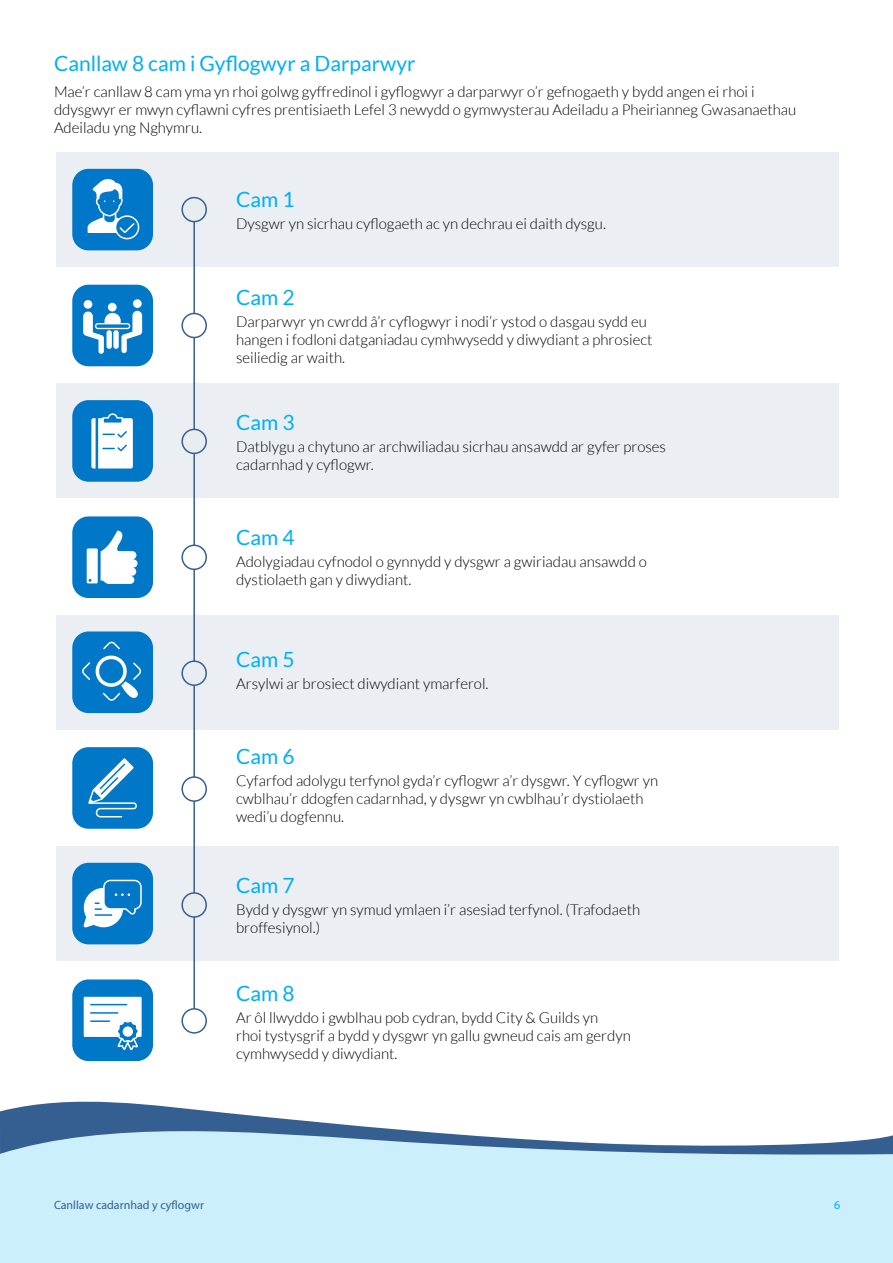
<style>
.page{position:relative;width:893px;height:1263px;background:#fff}
.page>*{position:absolute;margin:0;border:0;box-sizing:border-box;transform-origin:0 0}
.Sub_Diagram{font:21px "Lato";color:#00b0f0}
.sub{font:21px "Lato";color:#00b0f0}
.body{font:300 15px "Lato";color:#000}
.sub-2{font:300 15px/18px "Lato";color:#000}
.t1{font:12px "Myriad Pro";color:#365f91}
.t2{font:12px "Myriad Pro";color:#00b0f0}
</style>
<div class="page">
<div style="left:0;top:1156px;width:893px;height:107px;background:#cceffc"></div>
<svg style="left:0;top:1101px;width:893px;height:55px"></svg>
<div style="left:56px;top:152px;width:783px;height:115px;background:#ebeff4"></div>
<div style="left:56px;top:384px;width:783px;height:114px;background:#ebeff4"></div>
<div style="left:56px;top:615px;width:783px;height:114px;background:#ebeff4"></div>
<div style="left:56px;top:846px;width:783px;height:115px;background:#ebeff4"></div>
<hr style="left:193px;top:209px;width:2px;height:819px;background:#365f91">
<div style="left:182px;top:429px;width:24px;height:24px;background:#e8edf2;border-radius:50%"></div>
<div style="left:181px;top:429px;width:26px;height:25px;border:2px solid #365f91;border-radius:50%"></div>
<div style="left:182px;top:198px;width:24px;height:24px;background:#e8edf2;border-radius:50%"></div>
<div style="left:181px;top:197px;width:26px;height:25px;border:2px solid #365f91;border-radius:50%"></div>
<div style="left:182px;top:893px;width:24px;height:24px;background:#e8edf2;border-radius:50%"></div>
<div style="left:181px;top:892px;width:26px;height:26px;border:2px solid #365f91;border-radius:50%"></div>
<div style="left:182px;top:777px;width:24px;height:24px;background:#fff;border-radius:50%"></div>
<div style="left:181px;top:776px;width:26px;height:26px;border:2px solid #365f91;border-radius:50%"></div>
<div style="left:182px;top:661px;width:24px;height:24px;background:#e8edf2;border-radius:50%"></div>
<div style="left:181px;top:660px;width:26px;height:26px;border:2px solid #365f91;border-radius:50%"></div>
<div style="left:182px;top:545px;width:24px;height:24px;background:#fff;border-radius:50%"></div>
<div style="left:181px;top:544px;width:26px;height:26px;border:2px solid #365f91;border-radius:50%"></div>
<div style="left:182px;top:313px;width:24px;height:24px;background:#fff;border-radius:50%"></div>
<div style="left:181px;top:313px;width:26px;height:25px;border:2px solid #365f91;border-radius:50%"></div>
<div style="left:182px;top:1009px;width:24px;height:24px;background:#fff;border-radius:50%"></div>
<div style="left:181px;top:1008px;width:26px;height:26px;border:2px solid #365f91;border-radius:50%"></div>
<div style="left:72px;top:516px;width:81px;height:82px;background:#0078c7;border-radius:16px"></div>
<div style="left:72px;top:169px;width:81px;height:81px;background:#0077c8;border-radius:16px"></div>
<div style="left:72px;top:285px;width:81px;height:81px;background:#0078c7;border-radius:16px"></div>
<div style="left:72px;top:400px;width:81px;height:82px;background:#0078c7;border-radius:16px"></div>
<div style="left:72px;top:631px;width:81px;height:82px;background:#0078c7;border-radius:16px"></div>
<div style="left:72px;top:747px;width:81px;height:82px;background:#0078c7;border-radius:16px"></div>
<div style="left:72px;top:863px;width:81px;height:81px;background:#0078c7;border-radius:16px"></div>
<div style="left:72px;top:979px;width:81px;height:82px;background:#0078c7;border-radius:16px"></div>
<svg style="left:88px;top:179px;width:51px;height:60px"></svg>
<svg style="left:91px;top:413px;width:42px;height:55px"></svg>
<svg style="left:87px;top:531px;width:51px;height:53px"></svg>
<svg style="left:82px;top:641px;width:59px;height:60px"></svg>
<svg style="left:88px;top:758px;width:49px;height:59px"></svg>
<svg style="left:83px;top:880px;width:59px;height:48px"></svg>
<svg style="left:84px;top:997px;width:58px;height:53px"></svg>
<div style="left:123px;top:1026px;width:10px;height:11px;background:#fff;border-radius:50%"></div>
<div style="left:108px;top:303px;width:9px;height:8px;background:#fff;border-radius:50%"></div>
<div style="left:84px;top:300px;width:8px;height:9px;background:#fff;border-radius:50%"></div>
<div style="left:133px;top:299px;width:9px;height:9px;background:#fff;border-radius:50%"></div>
<svg style="left:83px;top:311px;width:59px;height:43px"></svg>
<p class="sub" style="left:54px;top:52px;width:363px">Canllaw 8 cam i Gyflogwyr a Darparwyr</p>
<p class="sub-2" style="left:54px;top:83px;width:744px">Mae’r canllaw 8 cam yma yn rhoi golwg gyffredinol i gyflogwyr a darparwyr o’r gefnogaeth y bydd angen ei rhoi i ddysgwyr er mwyn cyflawni cyfres prentisiaeth Lefel 3 newydd o gymwysterau Adeiladu a Pheirianneg Gwasanaethau<br>Adeiladu yng Nghymru.</p>
<p class="Sub_Diagram" style="left:236px;top:188px;width:60px">Cam 1</p>
<p class="body" style="left:236px;top:216px;width:371px">Dysgwr yn sicrhau cyflogaeth ac yn dechrau ei daith dysgu.</p>
<p class="Sub_Diagram" style="left:236px;top:285px;width:60px">Cam 2</p>
<p class="body" style="left:236px;top:313px;width:412px">Darparwyr yn cwrdd â’r cyflogwyr i nodi’r ystod o dasgau sydd eu</p>
<p class="body" style="left:236px;top:331px;width:418px">hangen i fodloni datganiadau cymhwysedd y diwydiant a phrosiect</p>
<p class="body" style="left:236px;top:349px;width:111px">seiliedig ar waith.</p>
<p class="Sub_Diagram" style="left:236px;top:411px;width:60px">Cam 3</p>
<p class="body" style="left:236px;top:439px;width:431px">Datblygu a chytuno ar archwiliadau sicrhau ansawdd ar gyfer proses</p>
<p class="body" style="left:236px;top:457px;width:139px">cadarnhad y cyflogwr.</p>
<p class="Sub_Diagram" style="left:236px;top:526px;width:60px">Cam 4</p>
<p class="body" style="left:236px;top:554px;width:412px">Adolygiadau cyfnodol o gynnydd y dysgwr a gwiriadau ansawdd o</p>
<p class="body" style="left:236px;top:572px;width:177px">dystiolaeth gan y diwydiant.</p>
<p class="Sub_Diagram" style="left:236px;top:648px;width:60px">Cam 5</p>
<p class="body" style="left:236px;top:676px;width:254px">Arsylwi ar brosiect diwydiant ymarferol.</p>
<p class="Sub_Diagram" style="left:236px;top:745px;width:60px">Cam 6</p>
<p class="body" style="left:236px;top:773px;width:424px">Cyfarfod adolygu terfynol gyda’r cyflogwr a’r dysgwr. Y cyflogwr yn</p>
<p class="body" style="left:236px;top:791px;width:409px">cwblhau’r ddogfen cadarnhad, y dysgwr yn cwblhau’r dystiolaeth</p>
<p class="body" style="left:236px;top:809px;width:110px">wedi’u dogfennu.</p>
<p class="Sub_Diagram" style="left:236px;top:873px;width:60px">Cam 7</p>
<p class="body" style="left:236px;top:901px;width:406px">Bydd y dysgwr yn symud ymlaen i’r asesiad terfynol. (Trafodaeth</p>
<p class="body" style="left:236px;top:919px;width:86px">broffesiynol.)</p>
<p class="Sub_Diagram" style="left:236px;top:981px;width:60px">Cam 8</p>
<p class="body" style="left:236px;top:1009px;width:364px">Ar ôl llwyddo i gwblhau pob cydran, bydd City &amp; Guilds yn</p>
<p class="body" style="left:236px;top:1027px;width:396px">rhoi tystysgrif a bydd y dysgwr yn gallu gwneud cais am gerdyn</p>
<p class="body" style="left:236px;top:1045px;width:163px">cymhwysedd y diwydiant.</p>
<p class="t1" style="left:54px;top:1197px;width:151px">Canllaw cadarnhad y cyflogwr</p>
<p class="t2" style="left:834px;top:1197px;width:8px">6</p>
</div>
